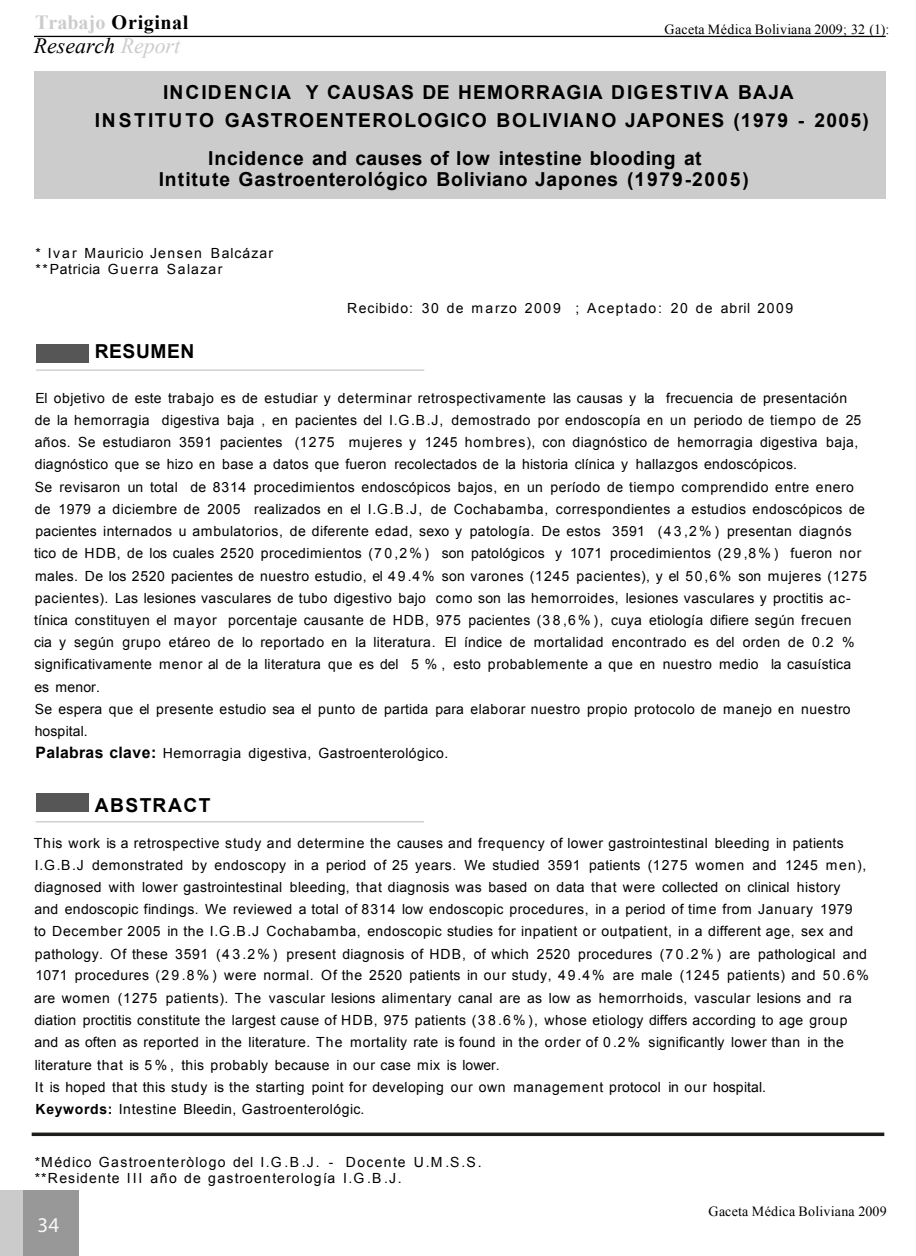
<style>
.page{position:relative;width:916px;height:1256px;background:#fff}
.page>*{position:absolute;margin:0;border:0;box-sizing:border-box;transform-origin:0 0}
.t1{font:italic 21.88px "Times New Roman";color:#000}
.t2{font:21px "Myriad Pro";color:#f8f6f6}
.t3{font:700 20.12px "Times New Roman";letter-spacing:.015em;color:#000}
.t4{font:700 19.25px/28.7px "Arial";letter-spacing:.07em;color:#000;text-align:center}
.t5{font:700 19.25px/21.2px "Arial";letter-spacing:.05em;color:#000;text-align:center}
.t6{font:700 19.25px "Arial";letter-spacing:.075em;color:#000}
.t7{font:700 19.25px "Arial";letter-spacing:.025em;color:#000}
.t8{font:14px/22.2px "Arial";letter-spacing:.03em;color:#000}
.t9{font:14px/15.4px "Arial";letter-spacing:.09em;color:#000}
.t10{font:14px "Times New Roman";letter-spacing:.02em;color:#000}
.t11{font:14px/15.6px "Arial";letter-spacing:.085em;color:#000}
.t12{font:14px "Arial";letter-spacing:.1em;color:#000}
.s1{color:#ccc}
.s2{font-weight:700;font-size:15.75px}
.s3{font-weight:700}
</style>
<div class="page">
<div style="left:34px;top:71px;width:852px;height:127px;background:#ccc"></div>
<div style="left:36px;top:344px;width:53px;height:19px;background:#565656"></div>
<hr style="left:36px;top:369px;width:388px;height:2px;background:#cccbcb">
<div style="left:36px;top:793px;width:53px;height:19px;background:#565656"></div>
<hr style="left:36px;top:821px;width:388px;height:1px;background:#cccbcb">
<hr style="left:34px;top:36px;width:852px;height:1px;background:#000">
<div style="left:0;top:1190px;width:23px;height:65px;background:#cccbcb"></div>
<div style="left:23px;top:1190px;width:56px;height:65px;background:#989898"></div>
<svg style="left:32px;top:1132px;width:852px;height:4px;background:#3d3d3b"></svg>
<h3 class="t3" style="left:35px;top:8px;width:155px"><span class="s1">Trabajo</span> Original</h3>
<h1 class="t1" style="left:34px;top:31px;width:148px">Research <span class="s1">Report</span></h1>
<p class="t10" style="left:664px;top:20px;width:226px">Gaceta Médica Boliviana 2009; 32 (1):</p>
<h3 class="t4" style="left:95px;top:78px;width:775px">INCIDENCIA Y CAUSAS DE HEMORRAGIA DIGESTIVA BAJA<br>INSTITUTO GASTROENTEROLOGICO BOLIVIANO JAPONES (1979 - 2005)</h3>
<h3 class="t5" style="left:159px;top:148px;width:592px">Incidence and causes of low intestine blooding at<br>Intitute Gastroenterológico Boliviano Japones (1979-2005)</h3>
<p class="t11" style="left:35px;top:246px;width:239px">* Ivar Mauricio Jensen Balcázar **Patricia Guerra Salazar</p>
<p class="t12" style="left:347px;top:299px;width:447px">Recibido: 30 de marzo 2009 ; Aceptado: 20 de abril 2009</p>
<h3 class="t7" style="left:95px;top:338px;width:101px">RESUMEN</h3>
<p class="t8" style="left:34px;top:387px;width:834px">El objetivo de este trabajo es de estudiar y determinar retrospectivamente las causas y la frecuencia de presentación<br>de la hemorragia digestiva baja , en pacientes del I.G.B.J, demostrado por endoscopía en un periodo de tiempo de 25 años. Se estudiaron 3591 pacientes (1275 mujeres y 1245 hombres), con diagnóstico de hemorragia digestiva baja, diagnóstico que se hizo en base a datos que fueron recolectados de la historia clínica y hallazgos endoscópicos.<br>Se revisaron un total de 8314 procedimientos endoscópicos bajos, en un período de tiempo comprendido entre enero de 1979 a diciembre de 2005 realizados en el I.G.B.J, de Cochabamba, correspondientes a estudios endoscópicos de pacientes internados u ambulatorios, de diferente edad, sexo y patología. De estos 3591 (43 ,2 % ) presentan diagnós tico de HDB, de los cuales 2520 procedimientos (70 ,2 % ) son patológicos y 1071 procedimientos (29 ,8 % ) fueron nor males. De los 2520 pacientes de nuestro estudio, el 49.4% son varones (1245 pacientes), y el 50,6% son mujeres (1275 pacientes). Las lesiones vasculares de tubo digestivo bajo como son las hemorroides, lesiones vasculares y proctitis ac&shy;tínica constituyen el mayor porcentaje causante de HDB, 975 pacientes (3 8 ,6 % ), cuya etiología difiere según frecuen cia y según grupo etáreo de lo reportado en la literatura. El índice de mortalidad encontrado es del orden de 0.2 % significativamente menor al de la literatura que es del 5 % , esto probablemente a que en nuestro medio la casuística es menor.<br>Se espera que el presente estudio sea el punto de partida para elaborar nuestro propio protocolo de manejo en nuestro hospital.<br><span class="s2">Palabras clave:</span> Hemorragia digestiva, Gastroenterológico.</p>
<h3 class="t6" style="left:95px;top:792px;width:117px">ABSTRACT</h3>
<p class="t8" style="left:34px;top:831px;width:837px">This work is a retrospective study and determine the causes and frequency of lower gastrointestinal bleeding in patients I.G.B.J demonstrated by endoscopy in a period of 25 years. We studied 3591 patients (1275 women and 1245 men), diagnosed with lower gastrointestinal bleeding, that diagnosis was based on data that were collected on clinical history<br>and endoscopic findings. We reviewed a total of 8314 low endoscopic procedures, in a period of time from January 1979<br>to December 2005 in the I.G.B.J Cochabamba, endoscopic studies for inpatient or outpatient, in a different age, sex and pathology. Of these 3591 (4 3 .2 % ) present diagnosis of HDB, of which 2520 procedures (7 0 .2 % ) are pathological and 1071 procedures (2 9 .8 % ) were normal. Of the 2520 patients in our study, 49.4% are male (1245 patients) and 50.6% are women (1275 patients). The vascular lesions alimentary canal are as low as hemorrhoids, vascular lesions and ra diation proctitis constitute the largest cause of HDB, 975 patients (3 8 .6 % ), whose etiology differs according to age group and as often as reported in the literature. The mortality rate is found in the order of 0 .2 % significantly lower than in the literature that is 5 % , this probably because in our case mix is lower.<br>It is hoped that this study is the starting point for developing our own management protocol in our hospital.<br><span class="s3">Keywords:</span> Intestine Bleedin, Gastroenterológic.</p>
<p class="t9" style="left:35px;top:1154px;width:448px">*Médico Gastroenteròlogo del I.G .B.J. - Docente U.M .S.S. **Residente III año de gastroenterología I.G .B.J.</p>
<h2 class="t2" style="left:38px;top:1211px;width:23px">34</h2>
<p class="t10" style="left:708px;top:1201px;width:180px">Gaceta Médica Boliviana 2009</p>
</div>
